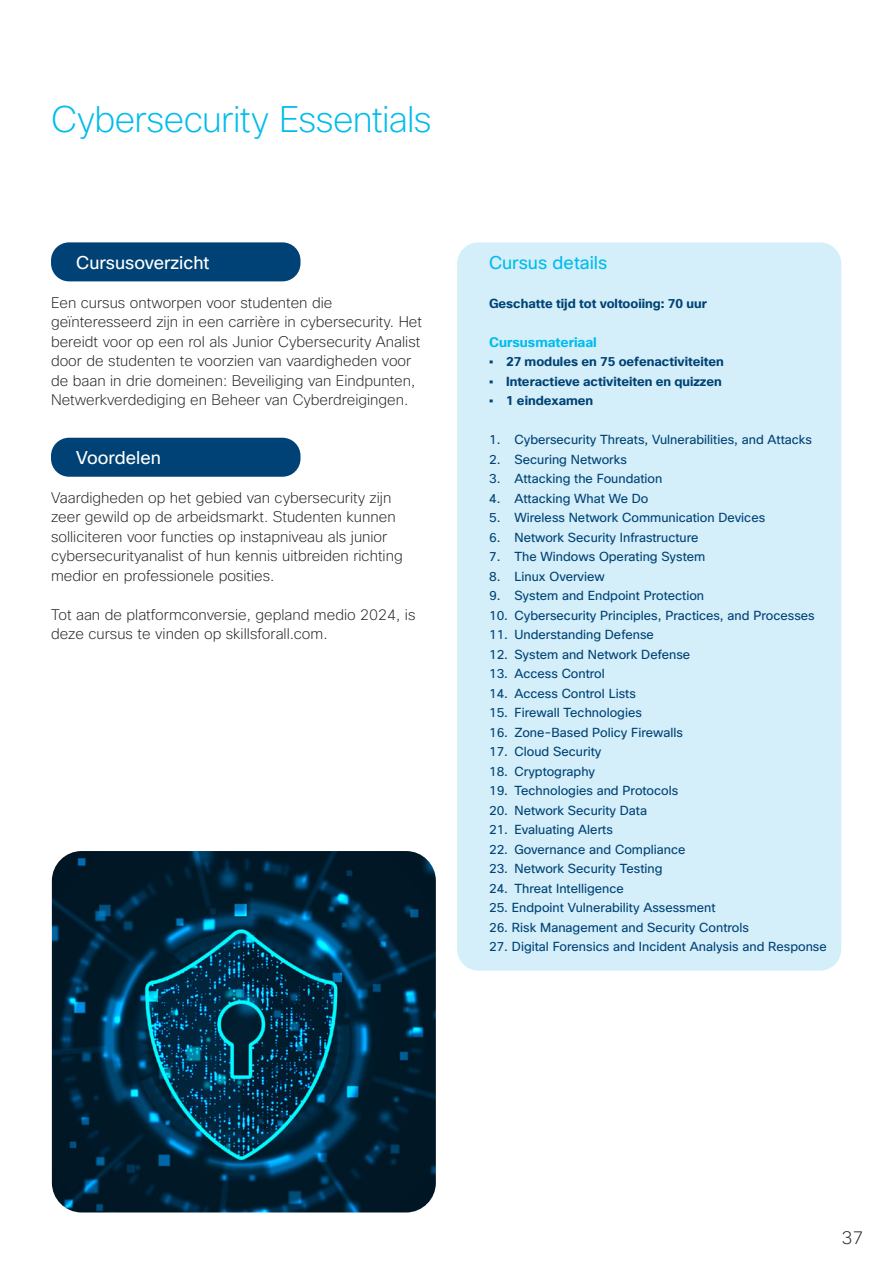
<style>
.page{position:relative;width:893px;height:1263px;background:#fff}
.page>*{position:absolute;margin:0;border:0;box-sizing:border-box;transform-origin:0 0}
.kop_hoofdstukken{font:200 36px "Cisco Sans";letter-spacing:-.02em;color:#01bcec}
.subkopje{font:18px "Cisco Sans";color:#fff}
.subkopje-2{font:18px "Cisco Sans";color:#01bcec}
.t1{font:200 18px "Cisco Sans";color:#231f20}
.platte_tekst{font:200 15px/19.5px "Cisco Sans";color:#231f20}
.platte_tekst-2{font:700 13.5px "Cisco Sans";color:#01bcec}
.platte_tekst-3{font:12.75px "Cisco Sans";color:#004275}
.platte_tekst-4{font:700 12.75px "Cisco Sans";color:#004275}
</style>
<div class="page">
<div style="left:457px;top:242px;width:384px;height:729px;background:#d4effa;border-radius:21px"></div>
<img style="left:52px;top:851px;width:384px;height:361px">
<div style="left:51px;top:242px;width:249px;height:39px;background:#004275;border-radius:18px"></div>
<div style="left:51px;top:438px;width:249px;height:39px;background:#004275;border-radius:18px"></div>
<p class="kop_hoofdstukken" style="left:51px;top:97px;width:382px">Cybersecurity Essentials</p>
<p class="subkopje" style="left:76px;top:251px;width:135px">Cursusoverzicht</p>
<p class="platte_tekst" style="left:51px;top:292px;width:373px">Een cursus ontworpen voor studenten die geïnteresseerd zijn in een carrière in cybersecurity. Het bereidt voor op een rol als Junior Cybersecurity Analist door de studenten te voorzien van vaardigheden voor de baan in drie domeinen: Beveiliging van Eindpunten, Netwerkverdediging en Beheer van Cyberdreigingen.</p>
<p class="subkopje" style="left:76px;top:446px;width:86px">Voordelen</p>
<p class="platte_tekst" style="left:51px;top:487px;width:353px">Vaardigheden op het gebied van cybersecurity zijn zeer gewild op de arbeidsmarkt. Studenten kunnen solliciteren voor functies op instapniveau als junior cybersecurityanalist of hun kennis uitbreiden richting medior en professionele posities.</p>
<p class="platte_tekst" style="left:51px;top:604px;width:366px">Tot aan de platformconversie, gepland medio 2024, is deze cursus te vinden op skillsforall.com.</p>
<p class="subkopje-2" style="left:489px;top:251px;width:120px">Cursus details</p>
<p class="platte_tekst-4" style="left:489px;top:295px;width:219px">Geschatte tijd tot voltooiing: 70 uur</p>
<p class="platte_tekst-2" style="left:489px;top:333px;width:109px">Cursusmateriaal</p>
<p class="platte_tekst-4" style="left:489px;top:353px;width:236px">• 27 modules en 75 oefenactiviteiten</p>
<p class="platte_tekst-4" style="left:489px;top:373px;width:234px">• Interactieve activiteiten en quizzen</p>
<p class="platte_tekst-4" style="left:489px;top:392px;width:106px">• 1 eindexamen</p>
<p class="platte_tekst-3" style="left:489px;top:431px;width:325px">1. Cybersecurity Threats, Vulnerabilities, and Attacks</p>
<p class="platte_tekst-3" style="left:489px;top:451px;width:139px">2. Securing Networks</p>
<p class="platte_tekst-3" style="left:489px;top:470px;width:175px">3. Attacking the Foundation</p>
<p class="platte_tekst-3" style="left:489px;top:490px;width:161px">4. Attacking What We Do</p>
<p class="platte_tekst-3" style="left:489px;top:509px;width:278px">5. Wireless Network Communication Devices</p>
<p class="platte_tekst-3" style="left:489px;top:529px;width:211px">6. Network Security Infrastructure</p>
<p class="platte_tekst-3" style="left:489px;top:548px;width:218px">7. The Windows Operating System</p>
<p class="platte_tekst-3" style="left:489px;top:568px;width:117px">8. Linux Overview</p>
<p class="platte_tekst-3" style="left:489px;top:587px;width:217px">9. System and Endpoint Protection</p>
<p class="platte_tekst-3" style="left:489px;top:607px;width:327px">10. Cybersecurity Principles, Practices, and Processes</p>
<p class="platte_tekst-3" style="left:489px;top:626px;width:166px">11. Understanding Defense</p>
<p class="platte_tekst-3" style="left:489px;top:646px;width:203px">12. System and Network Defense</p>
<p class="platte_tekst-3" style="left:489px;top:665px;width:117px">13. Access Control</p>
<p class="platte_tekst-3" style="left:489px;top:685px;width:148px">14. Access Control Lists</p>
<p class="platte_tekst-3" style="left:489px;top:704px;width:154px">15. Firewall Technologies</p>
<p class="platte_tekst-3" style="left:489px;top:724px;width:195px">16. Zone-Based Policy Firewalls</p>
<p class="platte_tekst-3" style="left:489px;top:743px;width:114px">17. Cloud Security</p>
<p class="platte_tekst-3" style="left:489px;top:763px;width:108px">18. Cryptography</p>
<p class="platte_tekst-3" style="left:489px;top:782px;width:191px">19. Technologies and Protocols</p>
<p class="platte_tekst-3" style="left:489px;top:802px;width:160px">20. Network Security Data</p>
<p class="platte_tekst-3" style="left:489px;top:821px;width:125px">21. Evaluating Alerts</p>
<p class="platte_tekst-3" style="left:489px;top:841px;width:198px">22. Governance and Compliance</p>
<p class="platte_tekst-3" style="left:489px;top:860px;width:175px">23. Network Security Testing</p>
<p class="platte_tekst-3" style="left:489px;top:880px;width:136px">24. Threat Intelligence</p>
<p class="platte_tekst-3" style="left:489px;top:899px;width:228px">25. Endpoint Vulnerability Assessment</p>
<p class="platte_tekst-3" style="left:489px;top:919px;width:261px">26. Risk Management and Security Controls</p>
<p class="platte_tekst-3" style="left:489px;top:938px;width:339px">27. Digital Forensics and Incident Analysis and Response</p>
<h2 class="t1" style="left:842px;top:1226px;width:23px">37</h2>
</div>
